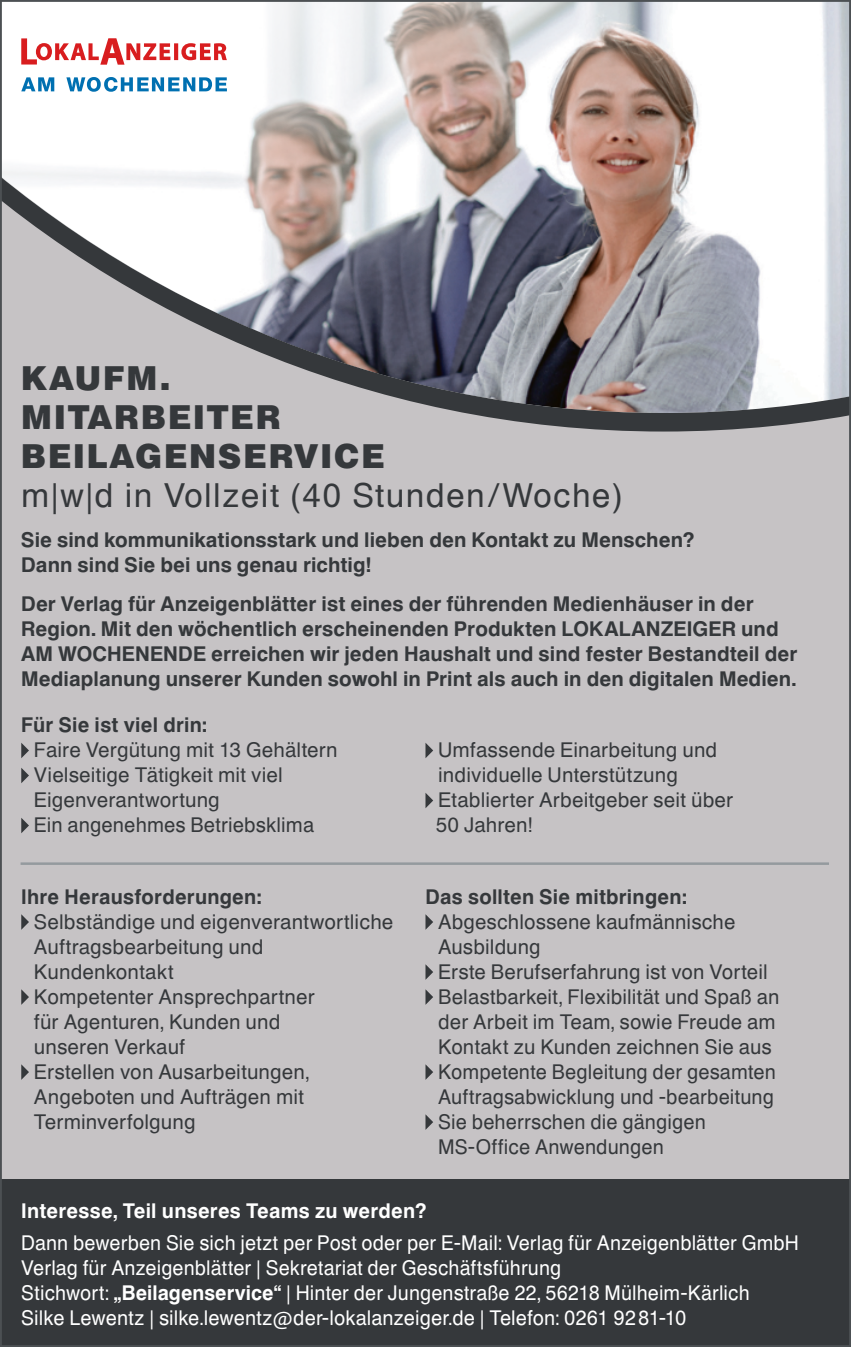
<style>
.page{position:relative;width:851px;height:1347px;background:#fff}
.page>*{position:absolute;margin:0;border:0;box-sizing:border-box;transform-origin:0 0}
.t1{font:32.5px/39px "Europa Grotesk 1 ST Bold OV BUEWDW";letter-spacing:.06em;color:#35383b}
.t2{font:32.5px "Europa Grotesk 1 ST Regular OV BUEWDY";letter-spacing:.04em;color:#35383b}
.t3{font:20px/25px "Europa Grotesk 1 ST Regular OV BUEWDY";letter-spacing:.005em;color:#35383b}
.t4{font:20px/25px "Europa Grotesk 1 ST Medium OV BUEWEA";letter-spacing:.005em;color:#35383b}
.t5{font:20px/25px "Europa Grotesk 1 ST Regular OV BUEWDY";letter-spacing:.005em;color:#fff;scale:.96 1}
.t6{font:20px "Europa Grotesk 1 ST Medium OV BUEWEA";letter-spacing:.015em;color:#fff}
.s1{font-family:"Europa Grotesk 1 ST Medium OV BUEWEA"}
</style>
<div class="page">
<div style="left:0;top:16px;width:850px;height:1313px;background:#c6c3c5"></div>
<svg style="left:21px;top:743px;width:8px;height:15px"></svg>
<svg style="left:21px;top:768px;width:8px;height:15px"></svg>
<svg style="left:21px;top:818px;width:8px;height:15px"></svg>
<svg style="left:425px;top:743px;width:8px;height:15px"></svg>
<svg style="left:425px;top:793px;width:8px;height:15px"></svg>
<svg style="left:465px;top:413px;width:382px;height:18px"></svg>
<svg style="left:3px;top:3px;width:844px;height:410px"></svg>
<svg style="left:21px;top:38px;width:206px;height:27px;background:#f0abac"></svg>
<svg style="left:21px;top:77px;width:33px;height:14px"></svg>
<svg style="left:66px;top:77px;width:161px;height:15px;background:#7db6d7"></svg>
<div style="left:0;top:1179px;width:850px;height:167px;background:#35383b"></div>
<svg style="left:21px;top:914px;width:8px;height:15px"></svg>
<svg style="left:21px;top:989px;width:8px;height:15px"></svg>
<svg style="left:21px;top:1064px;width:8px;height:15px"></svg>
<svg style="left:425px;top:914px;width:8px;height:15px"></svg>
<svg style="left:425px;top:964px;width:8px;height:15px"></svg>
<svg style="left:425px;top:989px;width:8px;height:15px"></svg>
<svg style="left:425px;top:1064px;width:8px;height:15px"></svg>
<svg style="left:425px;top:1114px;width:8px;height:15px"></svg>
<hr style="left:21px;top:862px;width:807px;height:3px;background:#949a9e">
<h1 class="t1" style="left:21px;top:362px;width:365px">KAUFM.<br>MITARBEITER<br>BEILAGENSERVICE</h1>
<h1 class="t2" style="left:21px;top:483px;width:602px">m|w|d in Vollzeit (40 Stunden/Woche)</h1>
<p class="t4" style="left:21px;top:529px;width:674px">Sie sind kommunikationsstark und lieben den Kontakt zu Menschen?<br>Dann sind Sie bei uns genau richtig!</p>
<p class="t4" style="left:21px;top:593px;width:777px">Der Verlag für Anzeigenblätter ist eines der führenden Medienhäuser in der Region. Mit den wöchentlich erscheinenden Produkten LOKALANZEIGER und AM WOCHENENDE erreichen wir jeden Haushalt und sind fester Bestandteil der Mediaplanung unserer Kunden sowohl in Print als auch in den digitalen Medien.</p>
<p class="t4" style="left:21px;top:714px;width:187px">Für Sie ist viel drin:</p>
<p class="t3" style="left:34px;top:739px;width:305px">Faire Vergütung mit 13 Gehältern<br>Vielseitige Tätigkeit mit viel<br>Eigenverantwortung<br>Ein angenehmes Betriebsklima</p>
<p class="t3" style="left:436px;top:739px;width:299px">Umfassende Einarbeitung und individuelle Unterstützung<br>Etablierter Arbeitgeber seit über<br>50 Jahren!</p>
<p class="t4" style="left:21px;top:886px;width:242px">Ihre Herausforderungen:</p>
<p class="t3" style="left:34px;top:911px;width:361px">Selbständige und eigenverantwortliche<br>Auftragsbearbeitung und<br>Kundenkontakt<br>Kompetenter Ansprechpartner<br>für Agenturen, Kunden und<br>unseren Verkauf<br>Erstellen von Ausarbeitungen,<br>Angeboten und Aufträgen mit<br>Terminverfolgung</p>
<p class="t4" style="left:425px;top:886px;width:262px">Das sollten Sie mitbringen:</p>
<p class="t3" style="left:438px;top:911px;width:343px">Abgeschlossene kaufmännische<br>Ausbildung<br>Erste Berufserfahrung ist von Vorteil<br>Belastbarkeit, Flexibilität und Spaß an der Arbeit im Team, sowie Freude am<br>Kontakt zu Kunden zeichnen Sie aus<br>Kompetente Begleitung der gesamten<br>Auftragsabwicklung und -bearbeitung<br>Sie beherrschen die gängigen<br>MS-Office Anwendungen</p>
<p class="t6" style="left:21px;top:1203px;width:406px">Interesse, Teil unseres Teams zu werden?</p>
<p class="t5" style="left:21px;top:1232px;width:811px">Dann bewerben Sie sich jetzt per Post oder per E-Mail: Verlag für Anzeigenblätter GmbH Verlag für Anzeigenblätter | Sekretariat der Geschäftsführung<br>Stichwort: <span class="s1">„Beilagenservice“</span> | Hinter der Jungenstraße 22, 56218 Mülheim-Kärlich<br>Silke Lewentz | silke.lewentz@der-lokalanzeiger.de | Telefon: 0261 9281-10</p>
</div>
